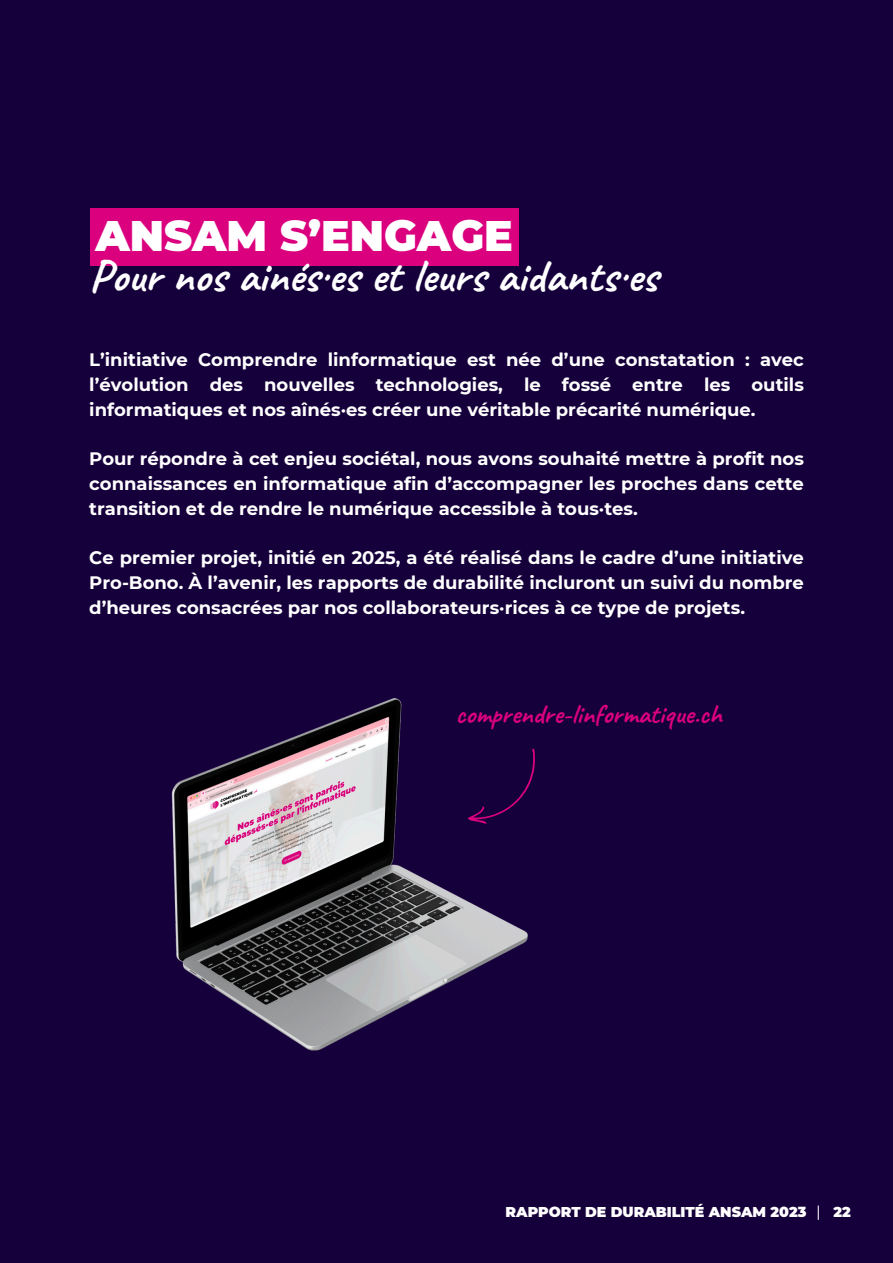
<style>
.page{position:relative;width:893px;height:1263px;background:#16003b}
.page>*{position:absolute;margin:0;border:0;box-sizing:border-box;transform-origin:0 0}
.t1{font:700 46.05px "Caveat";color:#fff}
.t2{font:900 42.67px "Montserrat";color:#fff}
.t3{font:700 27.3px "Caveat";color:#db007e}
.t4{font:700 18px/24.8px "Montserrat";color:#fff;text-align:justify}
.t5{font:900 14.25px "Montserrat";color:#fff}
.s1{font-family:"Free Sans";font-weight:400}
</style>
<div class="page">
<img style="left:171px;top:698px;width:357px;height:353px">
<svg style="left:463px;top:747px;width:72px;height:93px"></svg>
<div style="left:90px;top:208px;width:429px;height:57px;background:#db007e"></div>
<p class="t2" style="left:95px;top:210px;width:419px">ANSAM S’ENGAGE</p>
<p class="t1" style="left:89px;top:247px;width:570px">Pour nos ainés·es et leurs aidants·es</p>
<h1 class="t4" style="left:89px;top:347px;width:716px">L’initiative Comprendre linformatique est née d’une constatation : avec l’évolution des nouvelles technologies, le fossé entre les outils informatiques et nos aînés·es créer une véritable précarité numérique.</h1>
<h2 class="t4" style="left:89px;top:446px;width:716px">Pour répondre à cet enjeu sociétal, nous avons souhaité mettre à profit nos connaissances en informatique afin d’accompagner les proches dans cette transition et de rendre le numérique accessible à tous·tes.</h2>
<p class="t4" style="left:89px;top:545px;width:716px">Ce premier projet, initié en 2025, a été réalisé dans le cadre d’une initiative Pro-Bono. À l’avenir, les rapports de durabilité incluront un suivi du nombre d’heures consacrées par nos collaborateurs·rices à ce type de projets.</p>
<p class="t3" style="left:455px;top:696px;width:268px">comprendre-linformatique.ch</p>
<h3 class="t5" style="left:505px;top:1203px;width:346px">RAPPORT DE DURABILITÉ ANSAM 2023 <span class="s1">⎥</span> 22</h3>
</div>
